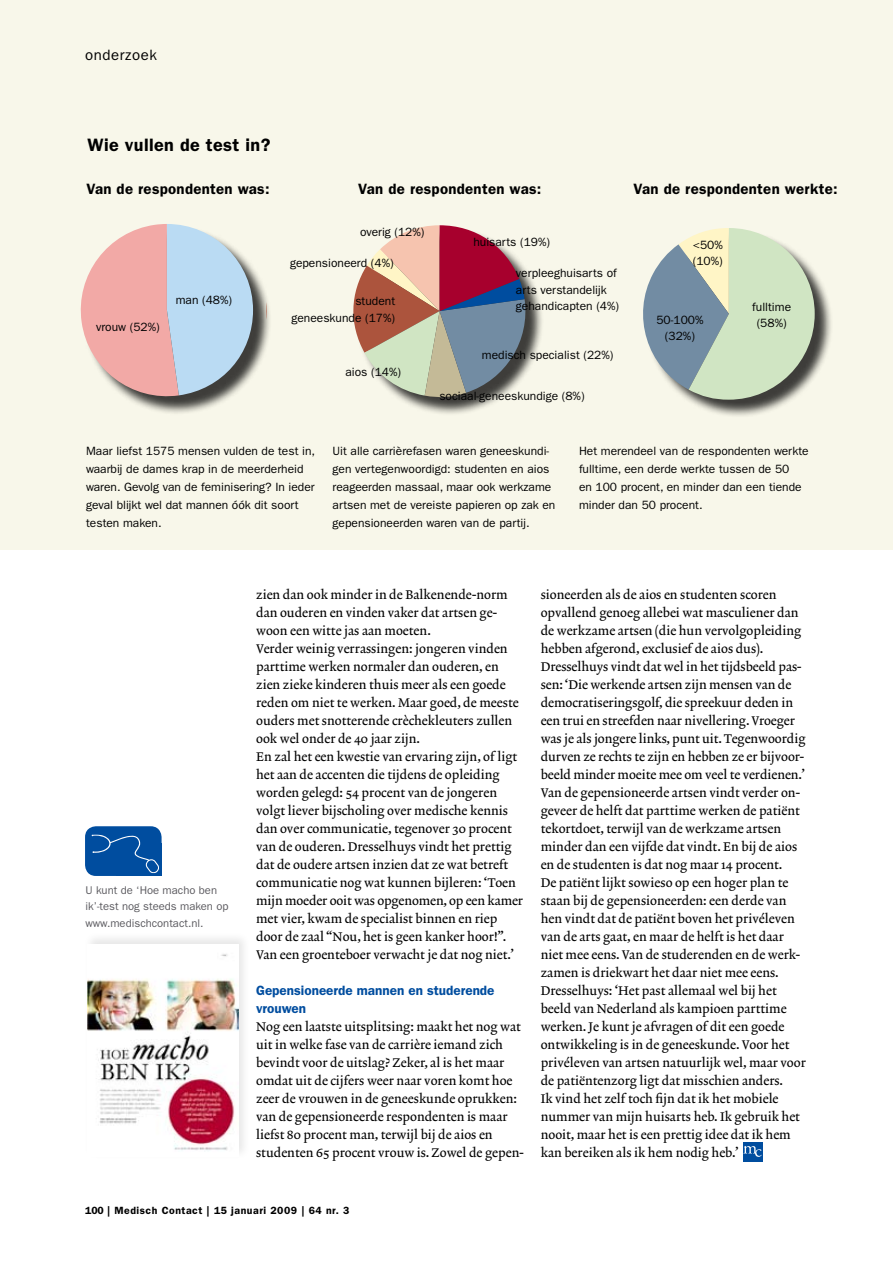
<style>
.page{position:relative;width:893px;height:1263px;background:#fff}
.page>*{position:absolute;margin:0;border:0;box-sizing:border-box;transform-origin:0 0}
.t1{font:600 18px "ITC Franklin Gothic Std";letter-spacing:.02em;color:#000}
.t2{font:600 15px "ITC Franklin Gothic Std";letter-spacing:.02em;color:#000}
.t3{font:15px "ITC Franklin Gothic Std";letter-spacing:.04em;color:#000}
.t4{font:600 13.5px/18px "ITC Franklin Gothic Std";color:#004d9f}
.t5{font:12.75px/18px "Lexicon No 2 Roman A";color:#000}
.t6{font:12px/18px "ITC Franklin Gothic Std";color:#000}
.t7{font:11.25px/16.5px "ITC Franklin Gothic Std";color:#5c5b60}
.t8{font:600 10.5px "ITC Franklin Gothic Std";letter-spacing:.05em;color:#000}
</style>
<div class="page">
<div style="left:0;top:0;width:893px;height:550px;background:#f8f7ea"></div>
<div style="left:743px;top:1142px;width:19px;height:19px;background:#004d9f"></div>
<svg style="left:743px;top:1146px;width:19px;height:11px"></svg>
<div style="left:83px;top:226px;width:214px;height:197px;background:#000;opacity:.75"></div>
<svg style="left:80px;top:224px;width:173px;height:174px;background:#d4c3c8"></svg>
<svg style="left:262px;top:265px;width:4px;height:88px"></svg>
<div style="left:356px;top:227px;width:214px;height:197px;background:#000;opacity:.75"></div>
<svg style="left:353px;top:225px;width:186px;height:173px"></svg>
<div style="left:645px;top:230px;width:214px;height:197px;background:#000;opacity:.75"></div>
<svg style="left:643px;top:228px;width:172px;height:172px;background:#bbcaba"></svg>
<div style="left:116px;top:843px;width:46px;height:33px;background:#004d9f"></div>
<div style="left:85px;top:826px;width:77px;height:50px;background:#004d9f;border-radius:11px"></div>
<svg style="left:91px;top:834px;width:68px;height:39px"></svg>
<div style="left:83px;top:931px;width:174px;height:236px;background:#000;opacity:.1"></div>
<img style="left:87px;top:944px;width:151px;height:212px">
<p class="t3" style="left:85px;top:46px;width:73px">onderzoek</p>
<h1 class="t1" style="left:88px;top:134px;width:184px">Wie vullen de test in?</h1>
<p class="t2" style="left:86px;top:180px;width:185px">Van de respondenten was:</p>
<p class="t2" style="left:358px;top:180px;width:185px">Van de respondenten was:</p>
<p class="t2" style="left:634px;top:180px;width:206px">Van de respondenten werkte:</p>
<p class="t6" style="left:96px;top:318px;width:65px">vrouw (52%)</p>
<p class="t6" style="left:176px;top:291px;width:58px">man (48%)</p>
<p class="t6" style="left:360px;top:223px;width:66px">overig (12%)</p>
<p class="t6" style="left:290px;top:254px;width:105px">gepensioneerd (4%)</p>
<p class="t6" style="left:291px;top:293px;width:105px;line-height:16.5px;text-align:right">student geneeskunde (17%)</p>
<p class="t6" style="left:345px;top:363px;width:57px">aios (14%)</p>
<p class="t6" style="left:473px;top:233px;width:78px">huisarts (19%)</p>
<p class="t6" style="left:516px;top:265px;width:105px;line-height:16.5px">verpleeghuisarts of arts verstandelijk gehandicapten (4%)</p>
<p class="t6" style="left:482px;top:346px;width:133px">medisch specialist (22%)</p>
<p class="t6" style="left:439px;top:387px;width:147px">sociaal-geneeskundige (8%)</p>
<p class="t6" style="left:693px;top:236px;width:31px;line-height:16.5px">&lt;50% (10%)</p>
<p class="t6" style="left:656px;top:312px;width:49px;line-height:16.5px;text-align:center">50-100% (32%)</p>
<p class="t6" style="left:752px;top:298px;width:40px;line-height:16.5px;text-align:center">fulltime (58%)</p>
<p class="t6" style="left:86px;top:442px;width:230px">Maar liefst 1575 mensen vulden de test in, waarbij de dames krap in de meerderheid waren. Gevolg van de feminisering? In ieder geval blijkt wel dat mannen óók dit soort testen maken.</p>
<p class="t6" style="left:333px;top:442px;width:224px">Uit alle carrièrefasen waren geneeskundi&shy;gen vertegenwoordigd: studenten en aios reageerden massaal, maar ook werkzame artsen met de vereiste papieren op zak en gepensioneerden waren van de partij.</p>
<p class="t6" style="left:579px;top:442px;width:231px">Het merendeel van de respondenten werkte fulltime, een derde werkte tussen de 50<br>en 100 procent, en minder dan een tiende minder dan 50 procent.</p>
<p class="t7" style="left:85px;top:882px;width:145px">U kunt de ‘Hoe macho ben ik’-test nog steeds maken op www.medischcontact.nl.</p>
<p class="t5" style="left:256px;top:586px;width:268px">zien dan ook minder in de Balkenende-norm dan ouderen en vinden vaker dat artsen ge&shy;woon een witte jas aan moeten.<br>Verder weinig verrassingen: jongeren vinden parttime werken normaler dan ouderen, en zien zieke kinderen thuis meer als een goede reden om niet te werken. Maar goed, de meeste ouders met snotterende crèchekleuters zullen ook wel onder de 40 jaar zijn.<br>En zal het een kwestie van ervaring zijn, of ligt het aan de accenten die tijdens de opleiding worden gelegd: 54 procent van de jongeren volgt liever bijscholing over medische kennis dan over communicatie, tegenover 30 procent van de ouderen. Dresselhuys vindt het prettig dat de oudere artsen inzien dat ze wat betreft communicatie nog wat kunnen bijleren: ‘Toen mijn moeder ooit was opgenomen, op een kamer met vier, kwam de specialist binnen en riep door de zaal “Nou, het is geen kanker hoor!”.<br>Van een groenteboer verwacht je dat nog niet.’</p>
<p class="t4" style="left:256px;top:981px;width:240px">Gepensioneerde mannen en studerende vrouwen</p>
<p class="t5" style="left:256px;top:1018px;width:269px">Nog een laatste uitsplitsing: maakt het nog wat uit in welke fase van de carrière iemand zich bevindt voor de uitslag? Zeker, al is het maar omdat uit de cijfers weer naar voren komt hoe zeer de vrouwen in de geneeskunde oprukken: van de gepensioneerde respondenten is maar liefst 80 procent man, terwijl bij de aios en studenten 65 procent vrouw is. Zowel de gepen-</p>
<p class="t5" style="left:541px;top:586px;width:267px">sioneerden als de aios en studenten scoren opvallend genoeg allebei wat masculiener dan de werkzame artsen (die hun vervolgopleiding hebben afgerond, exclusief de aios dus).<br>Dresselhuys vindt dat wel in het tijdsbeeld pas&shy;sen: ‘Die werkende artsen zijn mensen van de democratiseringsgolf, die spreekuur deden in een trui en streefden naar nivellering. Vroeger was je als jongere links, punt uit. Tegenwoordig durven ze rechts te zijn en hebben ze er bijvoor&shy;beeld minder moeite mee om veel te verdienen.’ Van de gepensioneerde artsen vindt verder on&shy;geveer de helft dat parttime werken de patiënt tekortdoet, terwijl van de werkzame artsen minder dan een vijfde dat vindt. En bij de aios en de studenten is dat nog maar 14 procent.<br>De patiënt lijkt sowieso op een hoger plan te staan bij de gepensioneerden: een derde van hen vindt dat de patiënt boven het privéleven van de arts gaat, en maar de helft is het daar niet mee eens. Van de studerenden en de werk&shy;zamen is driekwart het daar niet mee eens.<br>Dresselhuys: ‘Het past allemaal wel bij het beeld van Nederland als kampioen parttime werken. Je kunt je afvragen of dit een goede ontwikkeling is in de geneeskunde. Voor het privéleven van artsen natuurlijk wel, maar voor de patiëntenzorg ligt dat misschien anders.<br>Ik vind het zelf toch fijn dat ik het mobiele nummer van mijn huisarts heb. Ik gebruik het nooit, maar het is een prettig idee dat ik hem kan bereiken als ik hem nodig heb.’</p>
<p class="t8" style="left:85px;top:1204px;width:266px">100 | Medisch Contact | 15 januari 2009 | 64 nr. 3</p>
</div>
